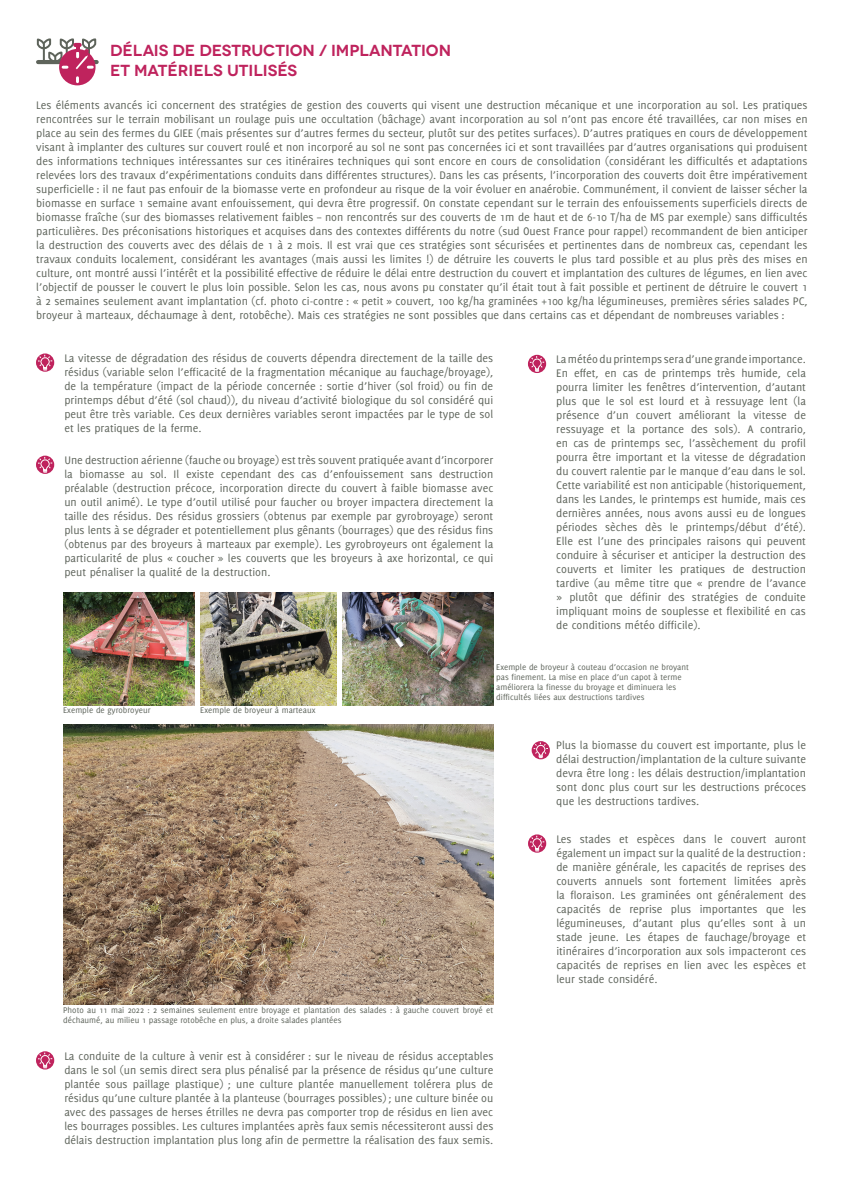
<style>
.page{position:relative;width:842px;height:1191px;background:#fff}
.page>*{position:absolute;margin:0;border:0;box-sizing:border-box;transform-origin:0 0}
.t1{font:600 16px/19.2px "Novecentowide";color:#bf235d}
.t2{font:12px/14px "Delicious";color:#5e645b;text-align:justify}
.t3{font:9px/10px "Delicious";color:#5e645b}
</style>
<div class="page">
<div style="left:59px;top:49px;width:37px;height:36px;background:#bf235d;border-radius:50%"></div>
<svg style="left:76px;top:78px;width:3px;height:4px"></svg>
<svg style="left:36px;top:38px;width:61px;height:31px"></svg>
<svg style="left:36px;top:353px;width:18px;height:19px"></svg>
<svg style="left:38px;top:355px;width:14px;height:15px"></svg>
<svg style="left:36px;top:455px;width:18px;height:19px"></svg>
<svg style="left:38px;top:457px;width:14px;height:16px"></svg>
<svg style="left:532px;top:741px;width:18px;height:18px"></svg>
<svg style="left:534px;top:742px;width:14px;height:16px"></svg>
<svg style="left:528px;top:834px;width:18px;height:18px"></svg>
<svg style="left:530px;top:835px;width:14px;height:16px"></svg>
<svg style="left:36px;top:1051px;width:18px;height:18px"></svg>
<svg style="left:38px;top:1052px;width:14px;height:16px"></svg>
<svg style="left:528px;top:355px;width:18px;height:18px"></svg>
<svg style="left:530px;top:356px;width:14px;height:16px"></svg>
<img style="left:63px;top:592px;width:132px;height:113px">
<img style="left:63px;top:724px;width:430px;height:280px">
<img style="left:200px;top:592px;width:137px;height:113px">
<img style="left:343px;top:592px;width:150px;height:113px">
<h1 class="t1" style="left:110px;top:41px;width:342px">DÉLAIS DE DESTRUCTION / IMPLANTATION<br>ET MATÉRIELS UTILISÉS</h1>
<p class="t2" style="left:36px;top:98px;width:773px">Les éléments avancés ici concernent des stratégies de gestion des couverts qui visent une destruction mécanique et une incorporation au sol. Les pratiques rencontrées sur le terrain mobilisant un roulage puis une occultation (bâchage) avant incorporation au sol n’ont pas encore été travaillées, car non mises en place au sein des fermes du GIEE (mais présentes sur d’autres fermes du secteur, plutôt sur des petites surfaces). D’autres pratiques en cours de développement visant à implanter des cultures sur couvert roulé et non incorporé au sol ne sont pas concernées ici et sont travaillées par d’autres organisations qui produisent des informations techniques intéressantes sur ces itinéraires techniques qui sont encore en cours de consolidation (considérant les difficultés et adaptations relevées lors des travaux d’expérimentations conduits dans différentes structures). Dans les cas présents, l’incorporation des couverts doit être impérativement superficielle : il ne faut pas enfouir de la biomasse verte en profondeur au risque de la voir évoluer en anaérobie. Communément, il convient de laisser sécher la biomasse en surface 1 semaine avant enfouissement, qui devra être progressif. On constate cependant sur le terrain des enfouissements superficiels directs de biomasse fraîche (sur des biomasses relativement faibles – non rencontrés sur des couverts de 1m de haut et de 6-10 T/ha de MS par exemple) sans difficultés particulières. Des préconisations historiques et acquises dans des contextes différents du notre (sud Ouest France pour rappel) recommandent de bien anticiper la destruction des couverts avec des délais de 1 à 2 mois. Il est vrai que ces stratégies sont sécurisées et pertinentes dans de nombreux cas, cependant les travaux conduits localement, considérant les avantages (mais aussi les limites !) de détruire les couverts le plus tard possible et au plus près des mises en culture, ont montré aussi l’intérêt et la possibilité effective de réduire le délai entre destruction du couvert et implantation des cultures de légumes, en lien avec l’objectif de pousser le couvert le plus loin possible. Selon les cas, nous avons pu constater qu’il était tout à fait possible et pertinent de détruire le couvert 1 à 2 semaines seulement avant implantation (cf. photo ci-contre : « petit » couvert, 100 kg/ha graminées +100 kg/ha légumineuses, premières séries salades PC, broyeur à marteaux, déchaumage à dent, rotobêche). Mais ces stratégies ne sont possibles que dans certains cas et dépendant de nombreuses variables :</p>
<p class="t2" style="left:64px;top:351px;width:430px">La vitesse de dégradation des résidus de couverts dépendra directement de la taille des résidus (variable selon l’efficacité de la fragmentation mécanique au fauchage/broyage), de la température (impact de la période concernée : sortie d’hiver (sol froid) ou fin de printemps début d’été (sol chaud)), du niveau d’activité biologique du sol considéré qui peut être très variable. Ces deux dernières variables seront impactées par le type de sol et les pratiques de la ferme.</p>
<p class="t2" style="left:64px;top:453px;width:430px">Une destruction aérienne (fauche ou broyage) est très souvent pratiquée avant d’incorporer la biomasse au sol. Il existe cependant des cas d’enfouissement sans destruction préalable (destruction précoce, incorporation directe du couvert à faible biomasse avec un outil animé). Le type d’outil utilisé pour faucher ou broyer impactera directement la taille des résidus. Des résidus grossiers (obtenus par exemple par gyrobroyage) seront plus lents à se dégrader et potentiellement plus gênants (bourrages) que des résidus fins (obtenus par des broyeurs à marteaux par exemple). Les gyrobroyeurs ont également la particularité de plus « coucher » les couverts que les broyeurs à axe horizontal, ce qui peut pénaliser la qualité de la destruction.</p>
<p class="t2" style="left:556px;top:352px;width:251px">La météo du printemps sera d’une grande importance.<br>En effet, en cas de printemps très humide, cela pourra limiter les fenêtres d’intervention, d’autant plus que le sol est lourd et à ressuyage lent (la présence d’un couvert améliorant la vitesse de ressuyage et la portance des sols). A contrario, en cas de printemps sec, l’assèchement du profil pourra être important et la vitesse de dégradation du couvert ralentie par le manque d’eau dans le sol.<br>Cette variabilité est non anticipable (historiquement, dans les Landes, le printemps est humide, mais ces dernières années, nous avons aussi eu de longues périodes sèches dès le printemps/début d’été).<br>Elle est l’une des principales raisons qui peuvent conduire à sécuriser et anticiper la destruction des couverts et limiter les pratiques de destruction tardive (au même titre que « prendre de l’avance » plutôt que définir des stratégies de conduite impliquant moins de souplesse et flexibilité en cas de conditions météo difficile).</p>
<p class="t3" style="left:63px;top:705px;width:89px">Exemple de gyrobroyeur</p>
<p class="t3" style="left:200px;top:705px;width:117px">Exemple de broyeur à marteaux</p>
<p class="t3" style="left:496px;top:662px;width:194px">Exemple de broyeur à couteau d’occasion ne broyant pas finement. La mise en place d’un capot à terme améliorera la finesse du broyage et diminuera les difficultés liées aux destructions tardives</p>
<p class="t2" style="left:556px;top:738px;width:251px">Plus la biomasse du couvert est importante, plus le délai destruction/implantation de la culture suivante devra être long : les délais destruction/implantation sont donc plus court sur les destructions précoces que les destructions tardives.</p>
<p class="t2" style="left:556px;top:831px;width:251px">Les stades et espèces dans le couvert auront également un impact sur la qualité de la destruction : de manière générale, les capacités de reprises des couverts annuels sont fortement limitées après la floraison. Les graminées ont généralement des capacités de reprise plus importantes que les légumineuses, d’autant plus qu’elles sont à un stade jeune. Les étapes de fauchage/broyage et itinéraires d’incorporation aux sols impacteront ces capacités de reprises en lien avec les espèces et leur stade considéré.</p>
<p class="t3" style="left:63px;top:1005px;width:432px">Photo au 11 mai 2022 : 2 semaines seulement entre broyage et plantation des salades : à gauche couvert broyé et déchaumé, au milieu 1 passage rotobêche en plus, a droite salades plantées</p>
<p class="t2" style="left:64px;top:1048px;width:430px">La conduite de la culture à venir est à considérer : sur le niveau de résidus acceptables dans le sol (un semis direct sera plus pénalisé par la présence de résidus qu’une culture plantée sous paillage plastique) ; une culture plantée manuellement tolérera plus de résidus qu’une culture plantée à la planteuse (bourrages possibles) ; une culture binée ou avec des passages de herses étrilles ne devra pas comporter trop de résidus en lien avec les bourrages possibles. Les cultures implantées après faux semis nécessiteront aussi des délais destruction implantation plus long afin de permettre la réalisation des faux semis.</p>
</div>
